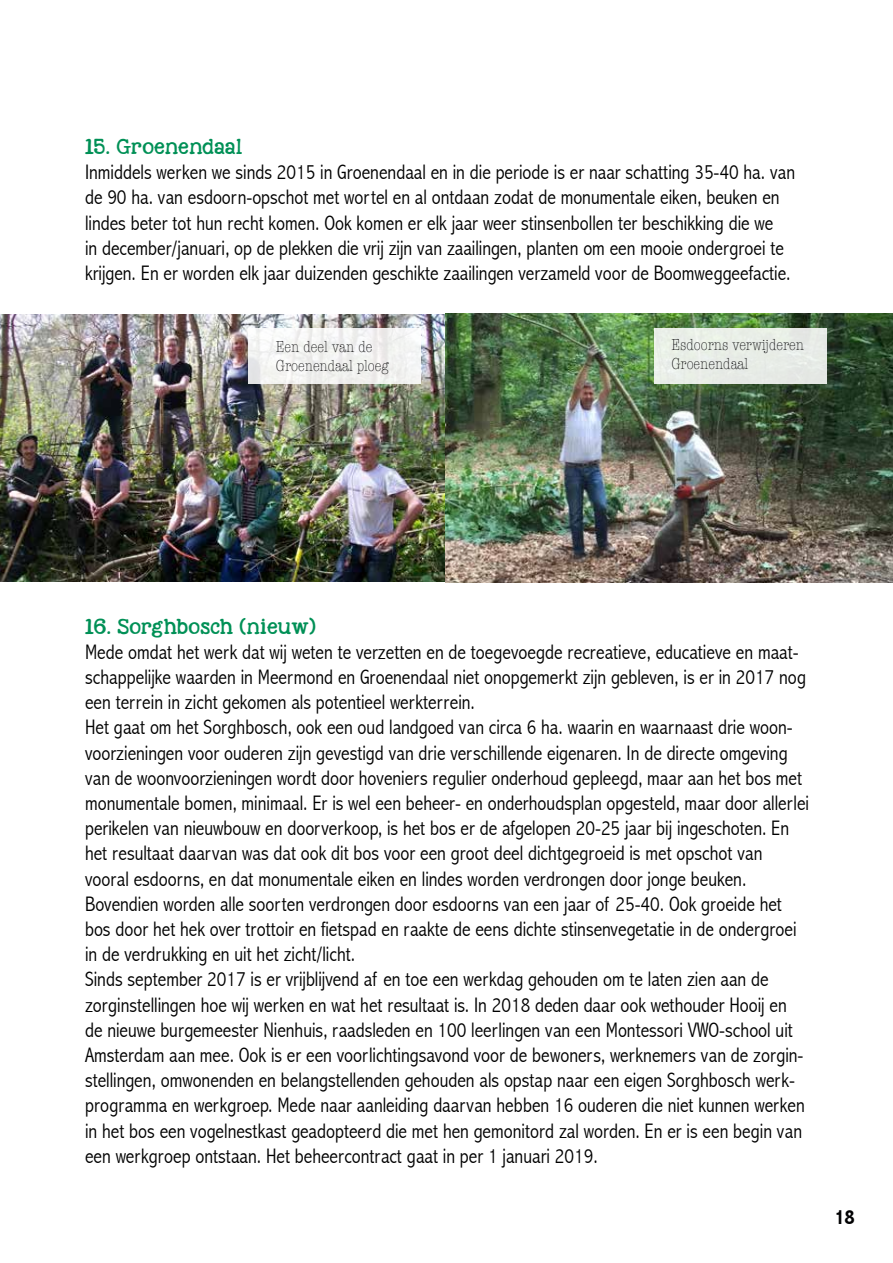
<style>
.page{position:relative;width:893px;height:1263px;background:#fff}
.page>*{position:absolute;margin:0;border:0;box-sizing:border-box;transform-origin:0 0}
.t1{font:300 condensed 21px/25.2px "Abadi";color:#000}
.t2{font:700 condensed 21px "Abadi";color:#020203}
.t3{font:300 condensed 16.5px/19.8px "American Typewriter";color:#020203}
.t4{font:15.75px "KG Nextto Me Solid";color:#009056}
</style>
<div class="page">
<img style="left:1px;top:314px;width:891px;height:268px">
<div style="left:248px;top:329px;width:172px;height:55px;background:linear-gradient(to right,#f3f3f3,#f1f1f0)"></div>
<div style="left:655px;top:329px;width:172px;height:55px;background:#e8ede7"></div>
<p class="t4" style="left:85px;top:135px;width:159px">15. Groenendaal</p>
<p class="t1" style="left:85px;top:160px;width:712px">Inmiddels werken we sinds 2015 in Groenendaal en in die periode is er naar schatting 35-40 ha. van de 90 ha. van esdoorn-opschot met wortel en al ontdaan zodat de monumentale eiken, beuken en lindes beter tot hun recht komen. Ook komen er elk jaar weer stinsenbollen ter beschikking die we<br>in december/januari, op de plekken die vrij zijn van zaailingen, planten om een mooie ondergroei te krijgen. En er worden elk jaar duizenden geschikte zaailingen verzameld voor de Boomweggeefactie.</p>
<p class="t3" style="left:276px;top:336px;width:114px">Een deel van de<br>Groenendaal ploeg</p>
<p class="t3" style="left:671px;top:334px;width:134px">Esdoorns verwijderen<br>Groenendaal</p>
<p class="t4" style="left:85px;top:614px;width:232px">16. Sorghbosch (nieuw)</p>
<p class="t1" style="left:85px;top:639px;width:725px">Mede omdat het werk dat wij weten te verzetten en de toegevoegde recreatieve, educatieve en maat&shy;schappelijke waarden in Meermond en Groenendaal niet onopgemerkt zijn gebleven, is er in 2017 nog een terrein in zicht gekomen als potentieel werkterrein.<br>Het gaat om het Sorghbosch, ook een oud landgoed van circa 6 ha. waarin en waarnaast drie woon&shy;voorzieningen voor ouderen zijn gevestigd van drie verschillende eigenaren. In de directe omgeving van de woonvoorzieningen wordt door hoveniers regulier onderhoud gepleegd, maar aan het bos met monumentale bomen, minimaal. Er is wel een beheer- en onderhoudsplan opgesteld, maar door allerlei perikelen van nieuwbouw en doorverkoop, is het bos er de afgelopen 20-25 jaar bij ingeschoten. En het resultaat daarvan was dat ook dit bos voor een groot deel dichtgegroeid is met opschot van vooral esdoorns, en dat monumentale eiken en lindes worden verdrongen door jonge beuken.<br>Bovendien worden alle soorten verdrongen door esdoorns van een jaar of 25-40. Ook groeide het bos door het hek over trottoir en fietspad en raakte de eens dichte stinsenvegetatie in de ondergroei in de verdrukking en uit het zicht/licht.<br>Sinds september 2017 is er vrijblijvend af en toe een werkdag gehouden om te laten zien aan de zorginstellingen hoe wij werken en wat het resultaat is. In 2018 deden daar ook wethouder Hooij en de nieuwe burgemeester Nienhuis, raadsleden en 100 leerlingen van een Montessori VWO-school uit Amsterdam aan mee. Ook is er een voorlichtingsavond voor de bewoners, werknemers van de zorgin&shy;stellingen, omwonenden en belangstellenden gehouden als opstap naar een eigen Sorghbosch werk&shy;programma en werkgroep. Mede naar aanleiding daarvan hebben 16 ouderen die niet kunnen werken in het bos een vogelnestkast geadopteerd die met hen gemonitord zal worden. En er is een begin van een werkgroep ontstaan. Het beheercontract gaat in per 1 januari 2019.</p>
<p class="t2" style="left:834px;top:1204px;width:22px">18</p>
</div>
